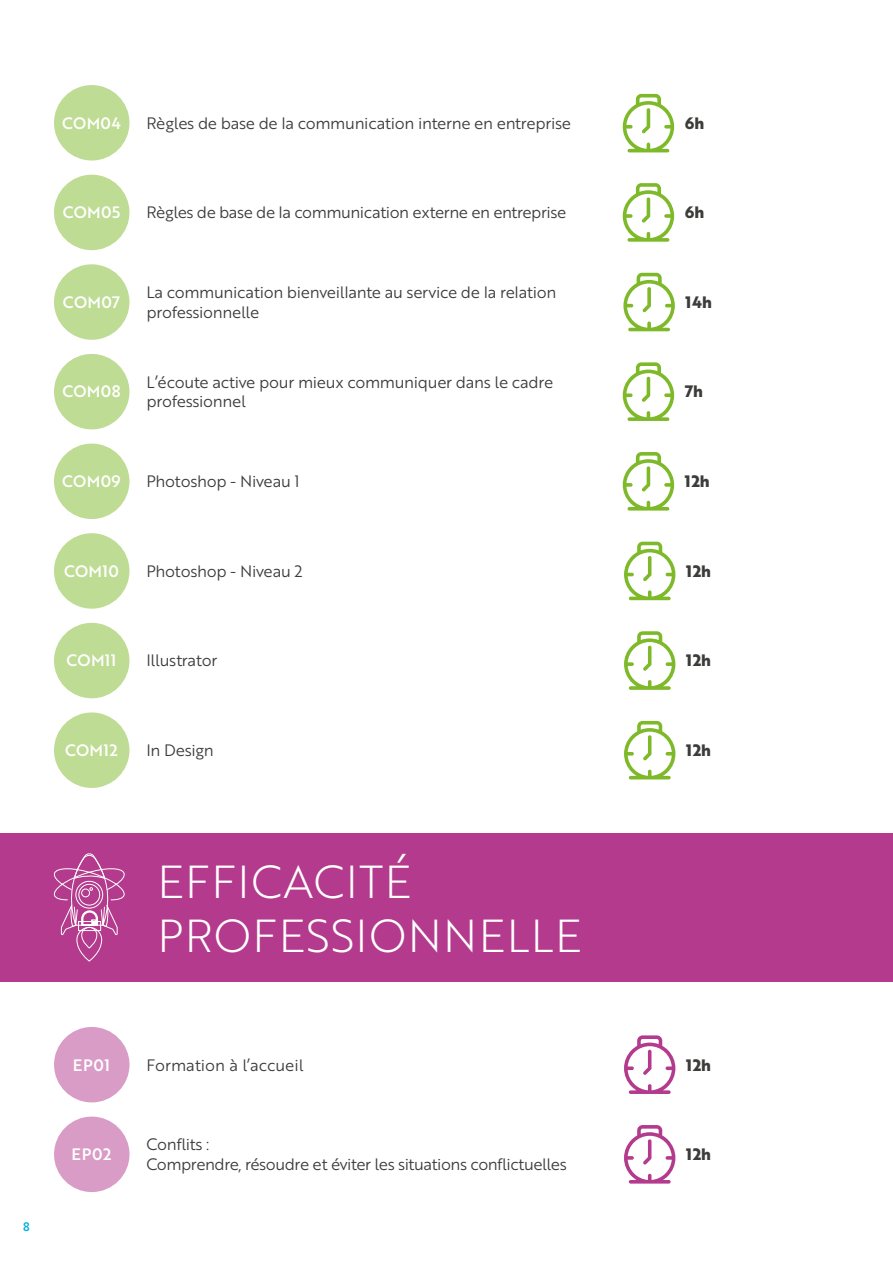
<style>
.page{position:relative;width:893px;height:1263px;background:#fff}
.page>*{position:absolute;margin:0;border:0;box-sizing:border-box;transform-origin:0 0}
.t1{font:45px/54px "Brother 1816 Light";letter-spacing:.03em;color:#fff}
.t2{font:16.05px/19.4px "Brother 1816 Book";letter-spacing:-.02em;color:#3c3c3b}
.t3{font:16.05px "Brother 1816 Medium";letter-spacing:.02em;color:#fff}
.t4{font:700 16.05px "Brother 1816 Extra";color:#3c3c3b}
.t5{font:16.05px "Brother 1816 Book";color:#3c3c3b}
.t6{font:12px "Brother 1816 Medium";color:#00afdb}
</style>
<div class="page">
<svg style="left:623px;top:94px;width:51px;height:58px"></svg>
<svg style="left:623px;top:183px;width:51px;height:59px"></svg>
<svg style="left:623px;top:273px;width:52px;height:58px"></svg>
<svg style="left:623px;top:362px;width:51px;height:59px"></svg>
<svg style="left:624px;top:542px;width:51px;height:58px"></svg>
<svg style="left:624px;top:631px;width:51px;height:59px"></svg>
<svg style="left:624px;top:721px;width:51px;height:58px"></svg>
<svg style="left:623px;top:452px;width:51px;height:59px"></svg>
<div style="left:54px;top:85px;width:75px;height:76px;background:#bedc93;border-radius:50%"></div>
<div style="left:54px;top:175px;width:75px;height:75px;background:#bedc93;border-radius:50%"></div>
<div style="left:54px;top:264px;width:75px;height:76px;background:#bedc93;border-radius:50%"></div>
<div style="left:54px;top:354px;width:75px;height:75px;background:#bedc93;border-radius:50%"></div>
<div style="left:54px;top:444px;width:75px;height:75px;background:#bedc93;border-radius:50%"></div>
<div style="left:54px;top:533px;width:75px;height:76px;background:#bedc93;border-radius:50%"></div>
<div style="left:54px;top:623px;width:75px;height:75px;background:#bedc93;border-radius:50%"></div>
<div style="left:54px;top:712px;width:75px;height:76px;background:#bedc93;border-radius:50%"></div>
<div style="left:0;top:833px;width:893px;height:149px;background:#b43a8d"></div>
<div style="left:77px;top:927px;width:25px;height:34px;border:1px solid #fff;border-radius:12px"></div>
<div style="left:81px;top:927px;width:16px;height:21px;border:1px solid #fff;border-radius:8px"></div>
<svg style="left:53px;top:853px;width:72px;height:82px"></svg>
<div style="left:54px;top:1027px;width:76px;height:75px;background:#d99cc6;border-radius:50%"></div>
<svg style="left:624px;top:1035px;width:51px;height:59px"></svg>
<div style="left:54px;top:1116px;width:76px;height:76px;background:#d99cc6;border-radius:50%"></div>
<svg style="left:624px;top:1125px;width:51px;height:58px"></svg>
<p class="t3" style="left:62px;top:111px;width:60px">COM04</p>
<p class="t2" style="left:146px;top:113px;width:426px">Règles de base de la communication interne en entreprise</p>
<p class="t4" style="left:685px;top:111px;width:21px">6h</p>
<p class="t3" style="left:63px;top:200px;width:59px">COM05</p>
<p class="t3" style="left:63px;top:290px;width:59px">COM07</p>
<p class="t3" style="left:62px;top:380px;width:60px">COM08</p>
<p class="t3" style="left:62px;top:469px;width:60px">COM09</p>
<p class="t2" style="left:146px;top:202px;width:421px">Règles de base de la communication externe en entreprise</p>
<p class="t4" style="left:685px;top:200px;width:21px">6h</p>
<p class="t2" style="left:146px;top:282px;width:411px">La communication bienveillante au service de la relation professionnelle</p>
<p class="t4" style="left:686px;top:290px;width:28px">14h</p>
<p class="t2" style="left:146px;top:372px;width:408px">L’écoute active pour mieux communiquer dans le cadre professionnel</p>
<p class="t4" style="left:685px;top:379px;width:20px">7h</p>
<p class="t2" style="left:146px;top:471px;width:155px">Photoshop - Niveau 1</p>
<p class="t4" style="left:685px;top:469px;width:26px">12h</p>
<p class="t3" style="left:64px;top:559px;width:56px">COM10</p>
<p class="t3" style="left:66px;top:648px;width:52px">COM11</p>
<p class="t2" style="left:146px;top:561px;width:158px">Photoshop - Niveau 2</p>
<p class="t4" style="left:686px;top:559px;width:26px">12h</p>
<p class="t2" style="left:146px;top:650px;width:73px">Illustrator</p>
<p class="t4" style="left:686px;top:648px;width:26px">12h</p>
<p class="t3" style="left:65px;top:738px;width:54px">COM12</p>
<p class="t2" style="left:146px;top:740px;width:69px">In Design</p>
<p class="t4" style="left:686px;top:738px;width:26px">12h</p>
<h1 class="t1" style="left:157px;top:853px;width:426px">EFFICACITÉ<br>PROFESSIONNELLE</h1>
<p class="t6" style="left:23px;top:1218px;width:8px">8</p>
<p class="t3" style="left:73px;top:1053px;width:39px">EP01</p>
<p class="t5" style="left:146px;top:1053px;width:159px">Formation à l’accueil</p>
<p class="t4" style="left:686px;top:1052px;width:26px">12h</p>
<p class="t3" style="left:72px;top:1142px;width:41px">EP02</p>
<p class="t2" style="left:146px;top:1134px;width:422px">Conflits :<br>Comprendre, résoudre et éviter les situations conflictuelles</p>
<p class="t4" style="left:686px;top:1142px;width:26px">12h</p>
</div>
